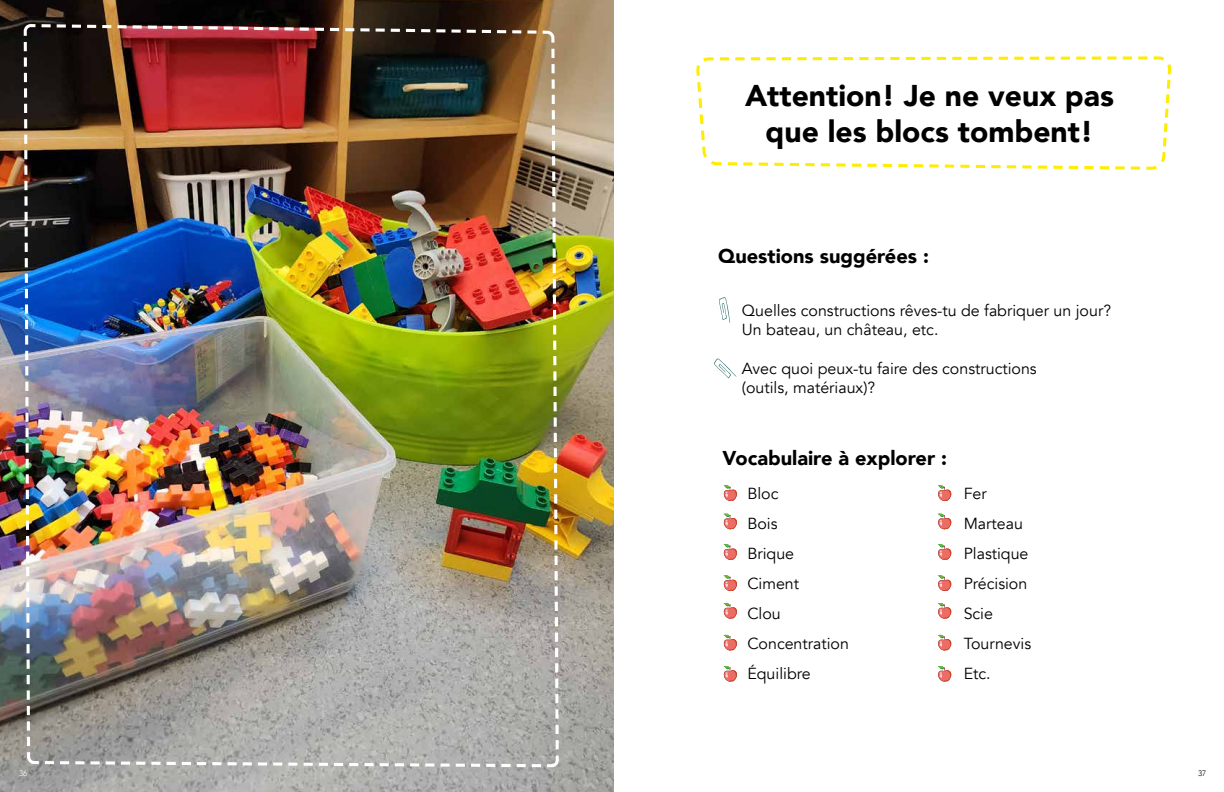
<style>
.page{position:relative;width:1224px;height:792px;background:#fff}
.page>*{position:absolute;margin:0;border:0;box-sizing:border-box;transform-origin:0 0}
.t1{font:900 30px/36px "Avenir";color:#000;text-align:center}
.t2{font:900 20px "Avenir";color:#000}
.t3{font:16px/19.2px "Avenir";color:#000}
.t4{font:300 8px "Avenir";color:#fff}
.t5{font:300 8px "Avenir";color:#000}
</style>
<div class="page">
<img style="left:0;top:0;width:614px;height:792px">
<svg style="left:696px;top:56px;width:476px;height:114px"></svg>
<svg style="left:723px;top:485px;width:14px;height:16px"></svg>
<svg style="left:938px;top:485px;width:13px;height:16px"></svg>
<svg style="left:723px;top:513px;width:14px;height:17px"></svg>
<svg style="left:938px;top:513px;width:13px;height:17px"></svg>
<svg style="left:723px;top:544px;width:14px;height:16px"></svg>
<svg style="left:938px;top:544px;width:13px;height:16px"></svg>
<svg style="left:723px;top:575px;width:14px;height:16px"></svg>
<svg style="left:938px;top:575px;width:13px;height:17px"></svg>
<svg style="left:723px;top:603px;width:14px;height:16px"></svg>
<svg style="left:723px;top:635px;width:14px;height:16px"></svg>
<svg style="left:723px;top:666px;width:14px;height:16px"></svg>
<svg style="left:938px;top:603px;width:13px;height:16px"></svg>
<svg style="left:938px;top:635px;width:13px;height:16px"></svg>
<svg style="left:938px;top:666px;width:13px;height:16px"></svg>
<svg style="left:719px;top:297px;width:11px;height:26px"></svg>
<svg style="left:714px;top:358px;width:23px;height:20px"></svg>
<img style="left:22px;top:23px;width:538px;height:746px">
<p class="t1" style="left:745px;top:76px;width:370px">Attention! Je ne veux pas que les blocs tombent!</p>
<p class="t2" style="left:718px;top:238px;width:212px">Questions suggérées :</p>
<p class="t3" style="left:742px;top:301px;width:371px">Quelles constructions rêves-tu de fabriquer un jour?<br>Un bateau, un château, etc.</p>
<p class="t3" style="left:742px;top:359px;width:296px">Avec quoi peux-tu faire des constructions (outils, matériaux)?</p>
<p class="t2" style="left:723px;top:441px;width:226px">Vocabulaire à explorer :</p>
<p class="t3" style="left:747px;top:485px;width:33px">Bloc</p>
<p class="t3" style="left:747px;top:515px;width:32px">Bois</p>
<p class="t3" style="left:747px;top:545px;width:48px">Brique</p>
<p class="t3" style="left:747px;top:575px;width:53px">Ciment</p>
<p class="t3" style="left:747px;top:605px;width:35px">Clou</p>
<p class="t3" style="left:747px;top:635px;width:103px">Concentration</p>
<p class="t3" style="left:747px;top:665px;width:65px">Équilibre</p>
<p class="t3" style="left:964px;top:485px;width:25px">Fer</p>
<p class="t3" style="left:964px;top:515px;width:61px">Marteau</p>
<p class="t3" style="left:964px;top:545px;width:66px">Plastique</p>
<p class="t3" style="left:964px;top:575px;width:65px">Précision</p>
<p class="t3" style="left:964px;top:605px;width:31px">Scie</p>
<p class="t3" style="left:964px;top:635px;width:69px">Tournevis</p>
<p class="t3" style="left:964px;top:665px;width:28px">Etc.</p>
<p class="t4" style="left:19px;top:768px;width:10px">36</p>
<p class="t5" style="left:1198px;top:768px;width:10px">37</p>
</div>
